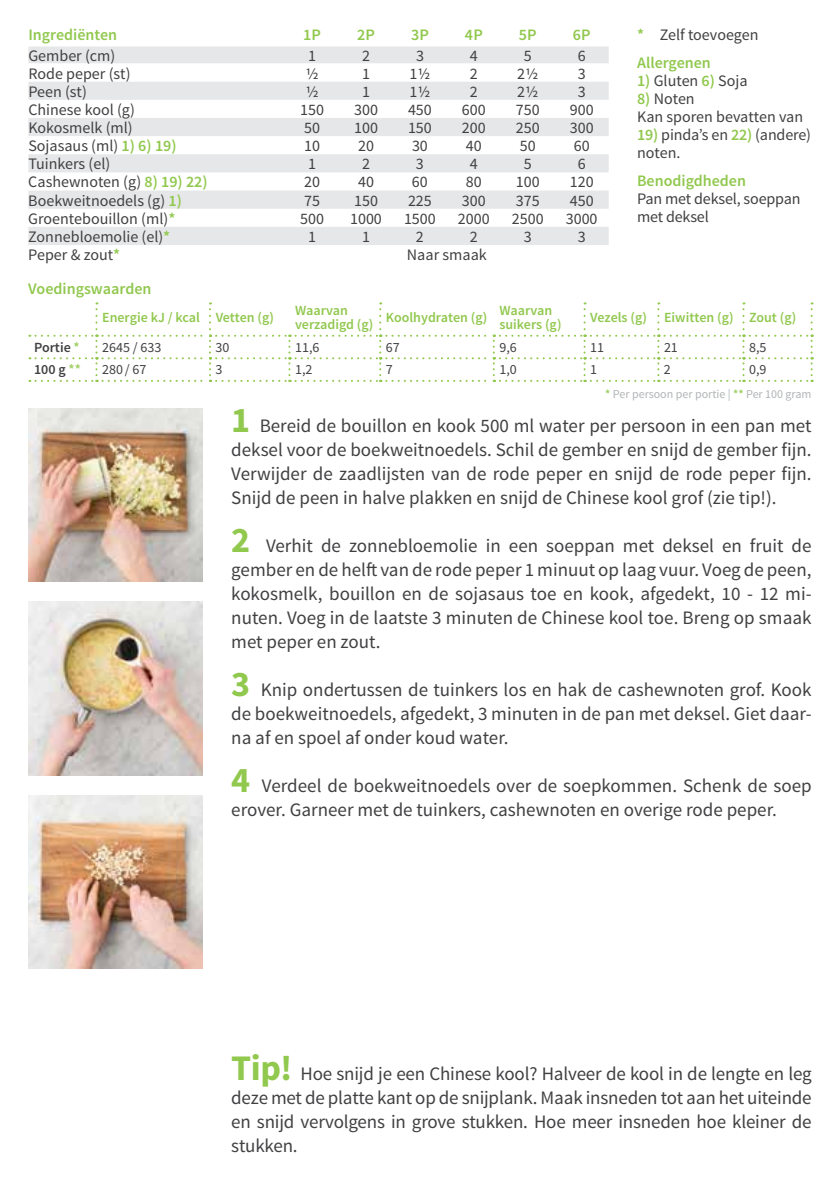
<style>
.page{position:relative;width:840px;height:1191px;background:#fff}
.page>*{position:absolute;margin:0;border:0;box-sizing:border-box;transform-origin:0 0}
.t1{font:19px/24px "Source Sans Pro";color:#414042;text-align:justify}
.t2{font:16px/18px "Source Sans Pro";color:#414042}
.t3{font:600 16px "Source Sans Pro";color:#91c84e}
.t4{font:600 14px/14px "Source Sans Pro";color:#91c84e}
.t5{font:14px "Source Sans Pro";color:#414042}
.t6{font:600 14px "Source Sans Pro";color:#414042}
.t7{font:12px "Source Sans Pro";color:#b1b4b6}
.s1{font-weight:600;color:#91c84e}
.s2{color:#9ccd5f}
.s3{font-weight:600;color:#9ccd5f}
.s4{font-weight:700;font-size:36px;color:#91c84e}
</style>
<div class="page">
<img style="left:28px;top:602px;width:175px;height:173px">
<img style="left:28px;top:795px;width:175px;height:173px">
<img style="left:28px;top:408px;width:175px;height:173px">
<div style="left:28px;top:46px;width:580px;height:17px;background:#e6e7e8"></div>
<svg style="left:28px;top:82px;width:580px;height:163px;fill:#e6e7e8"></svg>
<svg style="left:95px;top:302px;width:2px;height:27px"></svg>
<svg style="left:209px;top:302px;width:2px;height:27px"></svg>
<svg style="left:379px;top:302px;width:2px;height:27px"></svg>
<svg style="left:583px;top:302px;width:2px;height:27px"></svg>
<svg style="left:657px;top:302px;width:2px;height:27px"></svg>
<svg style="left:742px;top:302px;width:2px;height:27px"></svg>
<svg style="left:810px;top:302px;width:2px;height:27px"></svg>
<svg style="left:29px;top:335px;width:783px;height:47px"></svg>
<p class="t2" style="left:636px;top:21px;width:123px;line-height:28px"><span class="s1">*</span> Zelf toevoegen<br><span class="s1">Allergenen</span></p>
<p class="t2" style="left:636px;top:72px;width:112px"><span class="s1">1)</span> Gluten <span class="s1">6)</span> Soja</p>
<p class="t2" style="left:636px;top:90px;width:167px"><span class="s1">8)</span> Noten<br>Kan sporen bevatten van</p>
<p class="t2" style="left:636px;top:126px;width:175px"><span class="s1">19)</span> pinda’s en <span class="s1">22)</span> (andere) noten.</p>
<p class="t3" style="left:636px;top:171px;width:110px">Benodigdheden</p>
<p class="t2" style="left:636px;top:190px;width:165px">Pan met deksel, soeppan met deksel</p>
<p class="t3" style="left:28px;top:25px;width:90px">Ingrediënten</p>
<p class="t3" style="left:303px;top:25px;width:19px">1P</p>
<p class="t3" style="left:357px;top:25px;width:19px">2P</p>
<p class="t3" style="left:411px;top:25px;width:19px">3P</p>
<p class="t3" style="left:464px;top:25px;width:19px">4P</p>
<p class="t3" style="left:518px;top:25px;width:19px">5P</p>
<p class="t3" style="left:572px;top:25px;width:19px">6P</p>
<p class="t2" style="left:28px;top:47px;width:88px">Gember (cm)</p>
<p class="t2" style="left:308px;top:47px;width:9px">1</p>
<p class="t2" style="left:362px;top:47px;width:9px">2</p>
<p class="t2" style="left:416px;top:47px;width:9px">3</p>
<p class="t2" style="left:469px;top:47px;width:9px">4</p>
<p class="t2" style="left:523px;top:47px;width:9px">5</p>
<p class="t2" style="left:577px;top:47px;width:9px">6</p>
<p class="t2" style="left:28px;top:65px;width:104px">Rode peper (st)</p>
<p class="t2" style="left:305px;top:65px;width:15px">1/2</p>
<p class="t2" style="left:362px;top:65px;width:9px">1</p>
<p class="t2" style="left:409px;top:65px;width:23px">11/2</p>
<p class="t2" style="left:469px;top:65px;width:9px">2</p>
<p class="t2" style="left:517px;top:65px;width:23px">21/2</p>
<p class="t2" style="left:577px;top:65px;width:9px">3</p>
<p class="t2" style="left:28px;top:83px;width:60px">Peen (st)</p>
<p class="t2" style="left:305px;top:83px;width:15px">1/2</p>
<p class="t2" style="left:362px;top:83px;width:9px">1</p>
<p class="t2" style="left:409px;top:83px;width:23px">11/2</p>
<p class="t2" style="left:469px;top:83px;width:9px">2</p>
<p class="t2" style="left:517px;top:83px;width:23px">21/2</p>
<p class="t2" style="left:577px;top:83px;width:9px">3</p>
<p class="t2" style="left:28px;top:101px;width:108px">Chinese kool (g)</p>
<p class="t2" style="left:300px;top:101px;width:25px">150</p>
<p class="t2" style="left:354px;top:101px;width:25px">300</p>
<p class="t2" style="left:408px;top:101px;width:25px">450</p>
<p class="t2" style="left:461px;top:101px;width:25px">600</p>
<p class="t2" style="left:515px;top:101px;width:25px">750</p>
<p class="t2" style="left:569px;top:101px;width:25px">900</p>
<p class="t2" style="left:28px;top:119px;width:106px">Kokosmelk (ml)</p>
<p class="t2" style="left:304px;top:119px;width:17px">50</p>
<p class="t2" style="left:354px;top:119px;width:25px">100</p>
<p class="t2" style="left:408px;top:119px;width:25px">150</p>
<p class="t2" style="left:461px;top:119px;width:25px">200</p>
<p class="t2" style="left:515px;top:119px;width:25px">250</p>
<p class="t2" style="left:569px;top:119px;width:25px">300</p>
<p class="t2" style="left:28px;top:137px;width:150px">Sojasaus (ml) <span class="s1">1) 6) 19)</span></p>
<p class="t2" style="left:304px;top:137px;width:17px">10</p>
<p class="t2" style="left:358px;top:137px;width:17px">20</p>
<p class="t2" style="left:412px;top:137px;width:17px">30</p>
<p class="t2" style="left:465px;top:137px;width:17px">40</p>
<p class="t2" style="left:519px;top:137px;width:17px">50</p>
<p class="t2" style="left:573px;top:137px;width:17px">60</p>
<p class="t2" style="left:28px;top:155px;width:83px">Tuinkers (el)</p>
<p class="t2" style="left:308px;top:155px;width:9px">1</p>
<p class="t2" style="left:362px;top:155px;width:9px">2</p>
<p class="t2" style="left:416px;top:155px;width:9px">3</p>
<p class="t2" style="left:469px;top:155px;width:9px">4</p>
<p class="t2" style="left:523px;top:155px;width:9px">5</p>
<p class="t2" style="left:577px;top:155px;width:9px">6</p>
<p class="t2" style="left:28px;top:173px;width:181px">Cashewnoten (g) <span class="s1">8) 19) 22)</span></p>
<p class="t2" style="left:304px;top:173px;width:17px">20</p>
<p class="t2" style="left:358px;top:173px;width:17px">40</p>
<p class="t2" style="left:412px;top:173px;width:17px">60</p>
<p class="t2" style="left:465px;top:173px;width:17px">80</p>
<p class="t2" style="left:515px;top:173px;width:25px">100</p>
<p class="t2" style="left:569px;top:173px;width:25px">120</p>
<p class="t2" style="left:28px;top:192px;width:155px">Boekweitnoedels (g) <span class="s1">1)</span></p>
<p class="t2" style="left:304px;top:192px;width:17px">75</p>
<p class="t2" style="left:354px;top:192px;width:25px">150</p>
<p class="t2" style="left:408px;top:192px;width:25px">225</p>
<p class="t2" style="left:461px;top:192px;width:25px">300</p>
<p class="t2" style="left:515px;top:192px;width:25px">375</p>
<p class="t2" style="left:569px;top:192px;width:25px">450</p>
<p class="t2" style="left:28px;top:210px;width:148px">Groentebouillon (ml)<span class="s1">*</span></p>
<p class="t2" style="left:300px;top:210px;width:25px">500</p>
<p class="t2" style="left:350px;top:210px;width:33px">1000</p>
<p class="t2" style="left:404px;top:210px;width:33px">1500</p>
<p class="t2" style="left:457px;top:210px;width:33px">2000</p>
<p class="t2" style="left:511px;top:210px;width:33px">2500</p>
<p class="t2" style="left:565px;top:210px;width:33px">3000</p>
<p class="t2" style="left:28px;top:228px;width:143px">Zonnebloemolie (el)<span class="s1">*</span></p>
<p class="t2" style="left:308px;top:228px;width:9px">1</p>
<p class="t2" style="left:362px;top:228px;width:9px">1</p>
<p class="t2" style="left:415px;top:228px;width:9px">2</p>
<p class="t2" style="left:469px;top:228px;width:9px">2</p>
<p class="t2" style="left:523px;top:228px;width:9px">3</p>
<p class="t2" style="left:577px;top:228px;width:9px">3</p>
<p class="t2" style="left:28px;top:246px;width:93px">Peper &amp; zout<span class="s1">*</span></p>
<p class="t2" style="left:406px;top:246px;width:81px">Naar smaak</p>
<p class="t3" style="left:28px;top:279px;width:125px">Voedingswaarden</p>
<p class="t4" style="left:102px;top:310px;width:173px">Energie kJ / kcal Vetten (g)</p>
<p class="t4" style="left:295px;top:303px;width:80px">Waarvan verzadigd (g)</p>
<p class="t4" style="left:386px;top:310px;width:103px">Koolhydraten (g)</p>
<p class="t4" style="left:499px;top:303px;width:64px">Waarvan suikers (g)</p>
<p class="t4" style="left:590px;top:310px;width:207px">Vezels (g) Eiwitten (g) Zout (g)</p>
<p class="t6" style="left:34px;top:338px;width:47px">Portie <span class="s2">*</span></p>
<p class="t5" style="left:102px;top:338px;width:61px">2645 / 633</p>
<p class="t5" style="left:215px;top:338px;width:15px">30</p>
<p class="t5" style="left:295px;top:338px;width:26px">11,6</p>
<p class="t5" style="left:385px;top:338px;width:15px">67</p>
<p class="t5" style="left:499px;top:338px;width:19px">9,6</p>
<p class="t5" style="left:590px;top:338px;width:15px">11</p>
<p class="t5" style="left:663px;top:338px;width:15px">21</p>
<p class="t5" style="left:748px;top:338px;width:19px">8,5</p>
<p class="t6" style="left:34px;top:361px;width:48px">100 g <span class="s2">**</span></p>
<p class="t5" style="left:102px;top:361px;width:46px">280 / 67</p>
<p class="t5" style="left:215px;top:361px;width:8px">3</p>
<p class="t5" style="left:295px;top:361px;width:19px">1,2</p>
<p class="t5" style="left:385px;top:361px;width:8px">7</p>
<p class="t5" style="left:499px;top:361px;width:19px">1,0</p>
<p class="t5" style="left:590px;top:361px;width:8px">1</p>
<p class="t5" style="left:663px;top:361px;width:8px">2</p>
<p class="t5" style="left:748px;top:361px;width:19px">0,9</p>
<p class="t7" style="left:604px;top:386px;width:208px"><span class="s3">*</span> Per persoon per portie | <span class="s3">**</span> Per 100 gram</p>
<p class="t1" style="left:231px;top:414px;width:581px"><span class="s4">1</span> Bereid de bouillon en kook 500 ml water per persoon in een pan met deksel voor de boekweitnoedels. Schil de gember en snijd de gember fijn.<br>Verwijder de zaadlijsten van de rode peper en snijd de rode peper fijn.<br>Snijd de peen in halve plakken en snijd de Chinese kool grof (zie tip!).</p>
<p class="t1" style="left:231px;top:534px;width:581px"><span class="s4">2</span> Verhit de zonnebloemolie in een soeppan met deksel en fruit de gember en de helft van de rode peper 1 minuut op laag vuur. Voeg de peen, kokosmelk, bouillon en de sojasaus toe en kook, afgedekt, 10 - 12 mi&shy;nuten. Voeg in de laatste 3 minuten de Chinese kool toe. Breng op smaak met peper en zout.</p>
<p class="t1" style="left:231px;top:678px;width:581px"><span class="s4">3</span> Knip ondertussen de tuinkers los en hak de cashewnoten grof. Kook de boekweitnoedels, afgedekt, 3 minuten in de pan met deksel. Giet daar&shy;na af en spoel af onder koud water.</p>
<p class="t1" style="left:231px;top:774px;width:581px"><span class="s4">4</span> Verdeel de boekweitnoedels over de soepkommen. Schenk de soep erover. Garneer met de tuinkers, cashewnoten en overige rode peper.</p>
<p class="t1" style="left:231px;top:1062px;width:581px"><span class="s4">Tip!</span> Hoe snijd je een Chinese kool? Halveer de kool in de lengte en leg deze met de platte kant op de snijplank. Maak insneden tot aan het uiteinde en snijd vervolgens in grove stukken. Hoe meer insneden hoe kleiner de stukken.</p>
</div>
